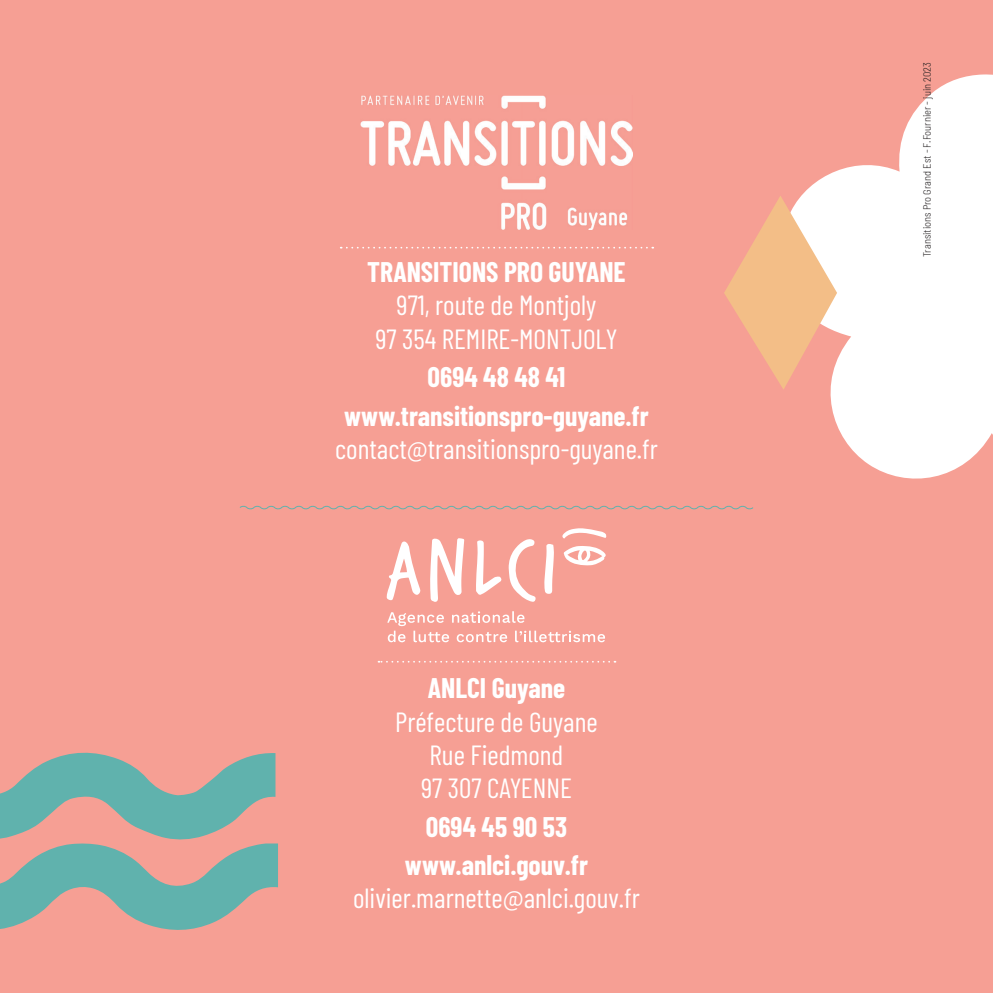
<style>
.page{position:relative;width:993px;height:993px;background:#fff}
.page>*{position:absolute;margin:0;border:0;box-sizing:border-box;transform-origin:0 0}
.t1{font:27.65px/33.2px "Barlow Condensed";color:#fff;text-align:center}
.t2{font:700 27.65px/38.5px "Barlow Condensed";color:#fff;text-align:center}
.t3{font:300 semi-condensed 10.5px "Barlow";color:#231f20}
</style>
<div class="page">
<div style="left:0;top:0;width:992px;height:992px;background:#f69f94"></div>
<svg style="left:0;top:752px;width:278px;height:178px"></svg>
<svg style="left:802px;top:74px;width:190px;height:405px;fill:#fff"></svg>
<svg style="left:724px;top:195px;width:112px;height:194px"></svg>
<img style="left:360px;top:95px;width:272px;height:135px">
<svg style="left:430px;top:538px;width:34px;height:64px"></svg>
<svg style="left:386px;top:541px;width:34px;height:59px"></svg>
<svg style="left:508px;top:539px;width:27px;height:62px"></svg>
<svg style="left:476px;top:540px;width:25px;height:55px"></svg>
<svg style="left:563px;top:546px;width:43px;height:19px"></svg>
<svg style="left:544px;top:544px;width:10px;height:50px"></svg>
<svg style="left:562px;top:528px;width:44px;height:10px"></svg>
<svg style="left:387px;top:611px;width:218px;height:31px"></svg>
<svg style="left:239px;top:505px;width:515px;height:5px"></svg>
<svg style="left:340px;top:247px;width:303px;height:1px"></svg>
<svg style="left:378px;top:661px;width:237px;height:1px"></svg>
<p class="t2" style="left:367px;top:251px;width:260px">TRANSITIONS PRO GUYANE</p>
<p class="t1" style="left:375px;top:287px;width:244px">971, route de Montjoly<br>97 354 REMIRE-MONTJOLY</p>
<p class="t2" style="left:344px;top:356px;width:306px">0694 48 48 41 www.transitionspro-guyane.fr</p>
<p class="t1" style="left:335px;top:430px;width:324px">contact@transitionspro-guyane.fr</p>
<p class="t2" style="left:427px;top:667px;width:139px">ANLCI Guyane</p>
<p class="t1" style="left:395px;top:702px;width:204px">Préfecture de Guyane<br>Rue Fiedmond<br>97 307 CAYENNE</p>
<p class="t2" style="left:405px;top:805px;width:185px">0694 45 90 53 www.anlci.gouv.fr</p>
<p class="t1" style="left:353px;top:879px;width:288px">olivier.marnette@anlci.gouv.fr</p>
<p class="t3" style="left:919px;top:257px;width:196px;rotate:-90deg">Transitions Pro Grand Est - F.Fournier - juin 2023</p>
</div>
